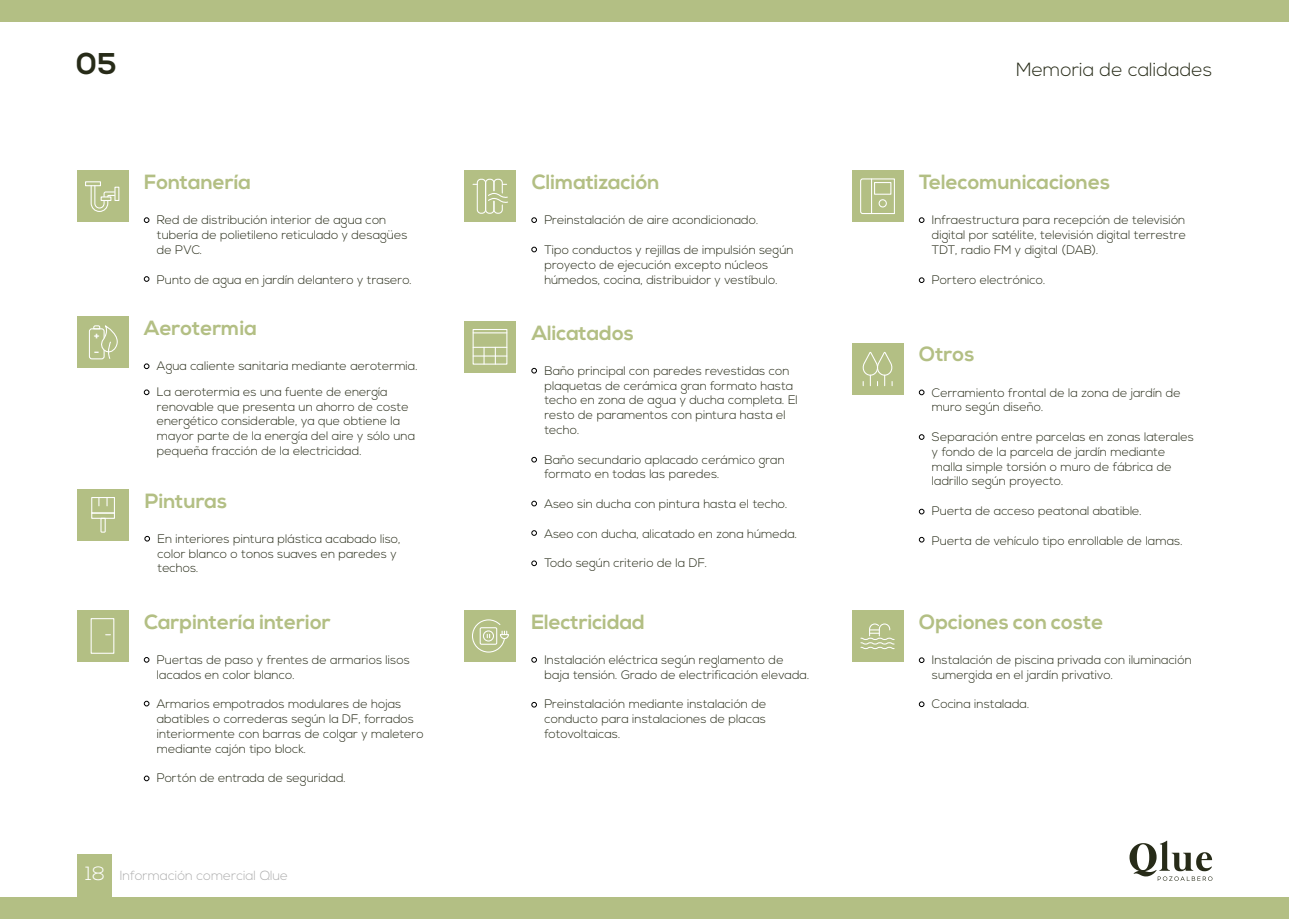
<style>
.page{position:relative;width:1289px;height:919px;background:#fff}
.page>*{position:absolute;margin:0;border:0;box-sizing:border-box;transform-origin:0 0}
.t1{font:700 30px "Nexa";color:#272b18}
.t2{font:700 20.55px "Nexa";color:#b3bf84}
.t3{font:300 19.05px "Nexa";color:#272b18}
.t4{font:300 13.2px "Nexa";color:#aeaeae}
.t5{font:300 12.3px/14.9px "Nexa";color:#272b18}
.t6{font:700 11.4px/16.6px "Nexa";color:#fff}
.s1{font-size:19.05px;color:#fff}
</style>
<div class="page">
<div style="left:0;top:897px;width:1288px;height:21px;background:#b3bf84"></div>
<div style="left:0;top:0;width:1288px;height:21px;background:#b3bf84"></div>
<svg style="left:1129px;top:840px;width:83px;height:40px"></svg>
<div style="left:77px;top:170px;width:51px;height:52px;background:#b3bf84"></div>
<svg style="left:144px;top:217px;width:5px;height:6px"></svg>
<svg style="left:144px;top:276px;width:5px;height:5px"></svg>
<div style="left:851px;top:170px;width:52px;height:52px;background:#b3bf84"></div>
<svg style="left:919px;top:217px;width:5px;height:6px"></svg>
<svg style="left:919px;top:277px;width:5px;height:6px"></svg>
<div style="left:464px;top:321px;width:52px;height:52px;background:#b3bf84"></div>
<svg style="left:531px;top:368px;width:5px;height:5px"></svg>
<svg style="left:531px;top:457px;width:5px;height:5px"></svg>
<svg style="left:531px;top:501px;width:5px;height:5px"></svg>
<svg style="left:531px;top:530px;width:5px;height:5px"></svg>
<svg style="left:531px;top:560px;width:5px;height:6px"></svg>
<div style="left:77px;top:489px;width:52px;height:51px;background:#b3bf84"></div>
<svg style="left:145px;top:536px;width:5px;height:5px"></svg>
<div style="left:464px;top:610px;width:52px;height:52px;background:#b3bf84"></div>
<div style="left:851px;top:610px;width:52px;height:52px;background:#b3bf84"></div>
<svg style="left:531px;top:657px;width:5px;height:5px"></svg>
<svg style="left:531px;top:702px;width:5px;height:5px"></svg>
<div style="left:851px;top:342px;width:52px;height:52px;background:#b3bf84"></div>
<svg style="left:919px;top:390px;width:5px;height:5px"></svg>
<svg style="left:919px;top:434px;width:5px;height:5px"></svg>
<svg style="left:919px;top:509px;width:5px;height:5px"></svg>
<svg style="left:919px;top:537px;width:5px;height:5px"></svg>
<svg style="left:919px;top:657px;width:5px;height:5px"></svg>
<svg style="left:919px;top:701px;width:5px;height:5px"></svg>
<div style="left:464px;top:170px;width:52px;height:52px;background:#b3bf84"></div>
<svg style="left:531px;top:217px;width:5px;height:6px"></svg>
<svg style="left:531px;top:247px;width:5px;height:5px"></svg>
<div style="left:477px;top:179px;width:9px;height:35px;border:1px solid #fff;border-radius:4px"></div>
<div style="left:485px;top:179px;width:9px;height:35px;border:1px solid #fff;border-radius:4px"></div>
<svg style="left:487px;top:178px;width:21px;height:36px"></svg>
<div style="left:91px;top:497px;width:24px;height:16px;border:1px solid #fff"></div>
<div style="left:91px;top:512px;width:24px;height:7px;border:1px solid #fff"></div>
<svg style="left:100px;top:517px;width:6px;height:16px"></svg>
<svg style="left:106px;top:497px;width:2px;height:9px"></svg>
<svg style="left:472px;top:619px;width:37px;height:34px"></svg>
<div style="left:479px;top:627px;width:18px;height:17px;border:1px solid #fff"></div>
<div style="left:483px;top:630px;width:11px;height:11px;border:1px solid #fff;border-radius:50%"></div>
<svg style="left:862px;top:352px;width:31px;height:33px"></svg>
<div style="left:77px;top:316px;width:51px;height:52px;background:#b3bf84"></div>
<svg style="left:144px;top:364px;width:5px;height:5px"></svg>
<svg style="left:144px;top:390px;width:5px;height:5px"></svg>
<div style="left:89px;top:328px;width:16px;height:31px;border:1px solid #fff;border-radius:2px"></div>
<svg style="left:93px;top:325px;width:25px;height:35px"></svg>
<div style="left:472px;top:329px;width:35px;height:35px;border:1px solid #fff"></div>
<hr style="left:473px;top:332px;width:34px;height:1px;background:#fff">
<hr style="left:473px;top:347px;width:34px;height:1px;background:#fff">
<hr style="left:473px;top:355px;width:34px;height:1px;background:#fff">
<svg style="left:483px;top:347px;width:1px;height:17px"></svg>
<svg style="left:495px;top:348px;width:1px;height:16px"></svg>
<svg style="left:860px;top:178px;width:35px;height:36px"></svg>
<hr style="left:871px;top:179px;width:1px;height:34px;background:#fff">
<div style="left:874px;top:182px;width:17px;height:13px;border:1px solid #fff"></div>
<div style="left:878px;top:199px;width:8px;height:8px;border:1px solid #fff;border-radius:50%"></div>
<div style="left:85px;top:181px;width:16px;height:5px;border:1px solid #fff"></div>
<div style="left:114px;top:187px;width:5px;height:14px;border:1px solid #fff"></div>
<svg style="left:90px;top:185px;width:25px;height:27px"></svg>
<div style="left:77px;top:854px;width:34px;height:52px;background:#b3bf84"></div>
<svg style="left:860px;top:623px;width:35px;height:26px"></svg>
<div style="left:77px;top:610px;width:51px;height:51px;background:#b3bf84"></div>
<svg style="left:144px;top:657px;width:5px;height:5px"></svg>
<svg style="left:144px;top:701px;width:5px;height:5px"></svg>
<svg style="left:144px;top:775px;width:5px;height:5px"></svg>
<div style="left:91px;top:618px;width:23px;height:35px;border:1px solid #fff"></div>
<h1 class="t1" style="left:76px;top:47px;width:42px">05</h1>
<p class="t6" style="left:94px;top:327px;width:7px">+ -</p>
<h2 class="t2" style="left:144px;top:170px;width:108px">Fontanería</h2>
<p class="t5" style="left:157px;top:213px;width:252px">Red de distribución interior de agua con tubería de polietileno reticulado y desagües de PVC.</p>
<p class="t5" style="left:157px;top:272px;width:256px">Punto de agua en jardín delantero y trasero.</p>
<h2 class="t2" style="left:144px;top:316px;width:114px">Aerotermia</h2>
<p class="t5" style="left:157px;top:354px;width:262px;line-height:25.3px">Agua caliente sanitaria mediante aerotermia.<br>La aerotermia es una fuente de energía</p>
<p class="t5" style="left:157px;top:399px;width:260px">renovable que presenta un ahorro de coste energético considerable, ya que obtiene la mayor parte de la energía del aire y sólo una pequeña fracción de la electricidad.</p>
<h2 class="t2" style="left:145px;top:488px;width:84px">Pinturas</h2>
<p class="t5" style="left:157px;top:531px;width:245px">En interiores pintura plástica acabado liso, color blanco o tonos suaves en paredes y techos.</p>
<h2 class="t2" style="left:144px;top:609px;width:188px">Carpintería interior</h2>
<p class="t5" style="left:157px;top:653px;width:254px">Puertas de paso y frentes de armarios lisos lacados en color blanco.</p>
<p class="t5" style="left:157px;top:697px;width:268px">Armarios empotrados modulares de hojas abatibles o correderas según la DF, forrados interiormente con barras de colgar y maletero mediante cajón tipo block.</p>
<p class="t5" style="left:157px;top:771px;width:190px">Portón de entrada de seguridad.</p>
<p class="t4" style="left:85px;top:868px;width:204px"><span class="s1">18</span> Información comercial Qlue</p>
<h2 class="t2" style="left:532px;top:170px;width:129px">Climatización</h2>
<p class="t5" style="left:544px;top:213px;width:216px">Preinstalación de aire acondicionado.</p>
<p class="t5" style="left:544px;top:243px;width:250px">Tipo conductos y rejillas de impulsión según proyecto de ejecución excepto núcleos húmedos, cocina, distribuidor y vestíbulo.</p>
<h2 class="t2" style="left:532px;top:321px;width:104px">Alicatados</h2>
<p class="t5" style="left:544px;top:364px;width:255px">Baño principal con paredes revestidas con plaquetas de cerámica gran formato hasta techo en zona de agua y ducha completa. El resto de paramentos con pintura hasta el techo.</p>
<p class="t5" style="left:544px;top:452px;width:242px">Baño secundario aplacado cerámico gran formato en todas las paredes.</p>
<p class="t5" style="left:544px;top:497px;width:245px">Aseo sin ducha con pintura hasta el techo.</p>
<p class="t5" style="left:544px;top:526px;width:254px">Aseo con ducha, alicatado en zona húmeda.</p>
<p class="t5" style="left:544px;top:556px;width:164px">Todo según criterio de la DF.</p>
<h2 class="t2" style="left:531px;top:609px;width:115px">Electricidad</h2>
<p class="t5" style="left:544px;top:653px;width:266px">Instalación eléctrica según reglamento de baja tensión. Grado de electrificación elevada.</p>
<p class="t5" style="left:544px;top:697px;width:223px;text-align:justify">Preinstalación mediante instalación de conducto para instalaciones de placas fotovoltaicas.</p>
<h3 class="t3" style="left:1016px;top:58px;width:198px">Memoria de calidades</h3>
<h2 class="t2" style="left:919px;top:170px;width:192px">Telecomunicaciones</h2>
<p class="t5" style="left:931px;top:213px;width:256px;text-align:justify">Infraestructura para recepción de televisión digital por satélite, televisión digital terrestre TDT, radio FM y digital (DAB).</p>
<p class="t5" style="left:931px;top:272px;width:115px">Portero electrónico.</p>
<h2 class="t2" style="left:919px;top:342px;width:57px">Otros</h2>
<p class="t5" style="left:931px;top:385px;width:250px">Cerramiento frontal de la zona de jardín de muro según diseño.</p>
<p class="t5" style="left:931px;top:430px;width:263px">Separación entre parcelas en zonas laterales y fondo de la parcela de jardín mediante malla simple torsión o muro de fábrica de ladrillo según proyecto.</p>
<p class="t5" style="left:931px;top:504px;width:211px">Puerta de acceso peatonal abatible.</p>
<p class="t5" style="left:931px;top:533px;width:252px">Puerta de vehículo tipo enrollable de lamas.</p>
<h2 class="t2" style="left:919px;top:610px;width:185px">Opciones con coste</h2>
<p class="t5" style="left:931px;top:653px;width:261px">Instalación de piscina privada con iluminación sumergida en el jardín privativo.</p>
<p class="t5" style="left:931px;top:697px;width:99px">Cocina instalada.</p>
</div>
